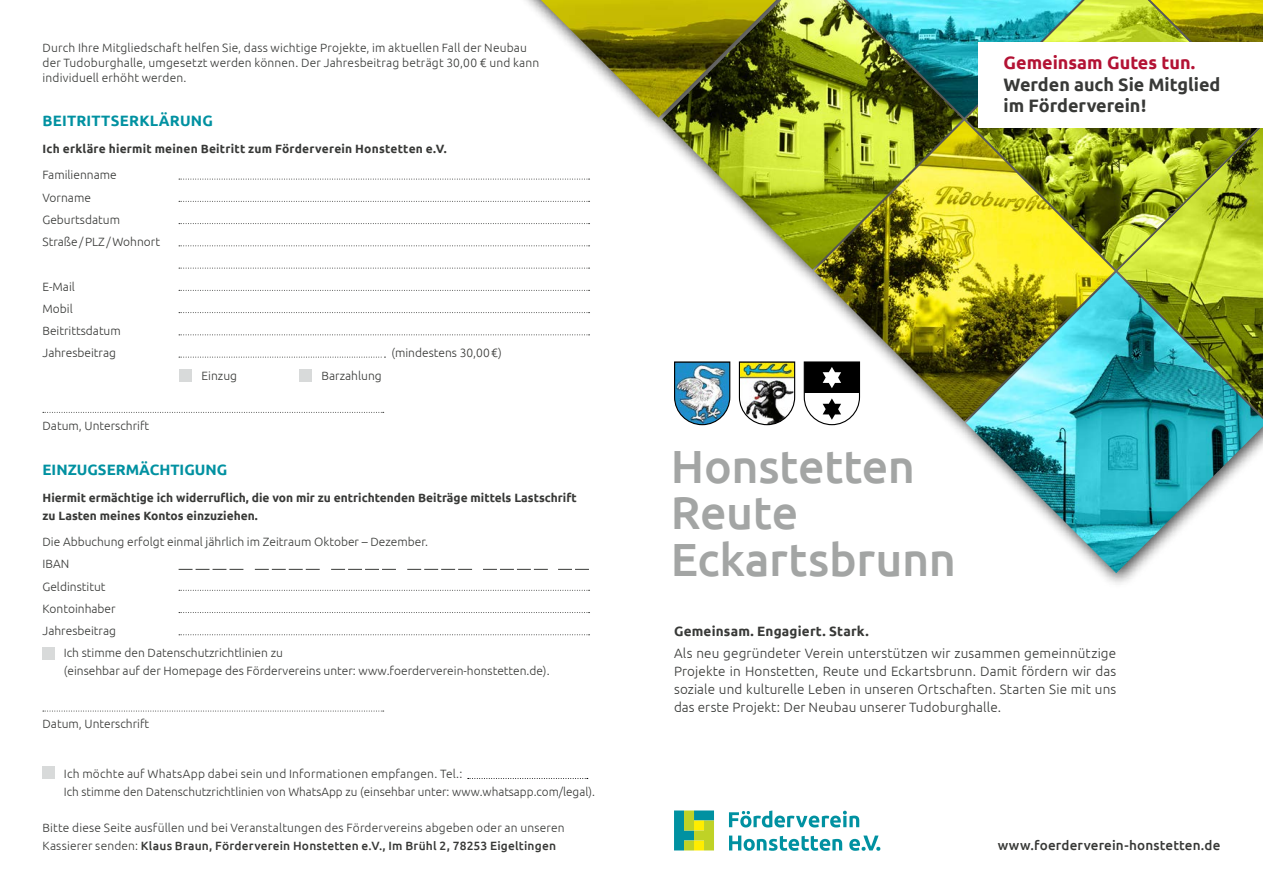
<style>
.page{position:relative;width:1263px;height:893px;background:#fff}
.page>*{position:absolute;margin:0;border:0;box-sizing:border-box;transform-origin:0 0}
.t1{font:500 46.5px/46.5px "Ubuntu";letter-spacing:-.01em;color:#a3a5a4}
.t2{font:700 18px/21.6px "Ubuntu";color:#383937}
.t3{font:700 18px "Ubuntu";color:#b31234}
.t4{font:700 15px "Ubuntu";color:#0091a1}
.t5{font:300 13.5px/18px "Ubuntu";letter-spacing:.01em;color:#383937;text-align:justify}
.t6{font:500 13.5px "Ubuntu";letter-spacing:.01em;color:#383937}
.t7{font:700 13.5px "Ubuntu";letter-spacing:.015em;color:#383937}
.t8{font:300 12px/22.2px "Ubuntu";color:#383937}
.t9{font:700 12px/18px "Ubuntu";color:#383937}
.t10{font:700 12px "Ubuntu";letter-spacing:.02em;color:#383937}
.s1{font-weight:500}
</style>
<div class="page">
<img style="left:814px;top:121px;width:301px;height:300px">
<img style="left:966px;top:0;width:297px;height:269px">
<img style="left:1118px;top:128px;width:145px;height:144px">
<img style="left:966px;top:272px;width:297px;height:301px">
<img style="left:662px;top:0;width:301px;height:269px">
<img style="left:541px;top:0;width:235px;height:118px">
<svg style="left:179px;top:179px;width:411px;height:1px"></svg>
<svg style="left:179px;top:201px;width:411px;height:1px"></svg>
<svg style="left:179px;top:223px;width:411px;height:1px"></svg>
<svg style="left:179px;top:245px;width:411px;height:1px"></svg>
<svg style="left:179px;top:268px;width:411px;height:1px"></svg>
<svg style="left:179px;top:290px;width:411px;height:1px"></svg>
<svg style="left:179px;top:312px;width:411px;height:1px"></svg>
<svg style="left:179px;top:334px;width:411px;height:1px"></svg>
<svg style="left:179px;top:357px;width:206px;height:1px"></svg>
<svg style="left:43px;top:412px;width:341px;height:1px"></svg>
<div style="left:179px;top:369px;width:13px;height:12px;background:#d8dada"></div>
<div style="left:300px;top:369px;width:12px;height:12px;background:#d8dada"></div>
<svg style="left:179px;top:590px;width:411px;height:1px"></svg>
<svg style="left:179px;top:612px;width:411px;height:1px"></svg>
<svg style="left:179px;top:634px;width:411px;height:1px"></svg>
<svg style="left:43px;top:711px;width:341px;height:1px"></svg>
<svg style="left:179px;top:569px;width:64px;height:1px"></svg>
<svg style="left:255px;top:569px;width:65px;height:1px"></svg>
<svg style="left:331px;top:569px;width:65px;height:1px"></svg>
<svg style="left:407px;top:569px;width:65px;height:1px"></svg>
<svg style="left:483px;top:569px;width:65px;height:1px"></svg>
<svg style="left:558px;top:569px;width:31px;height:1px"></svg>
<div style="left:43px;top:647px;width:12px;height:13px;background:#d8dada"></div>
<svg style="left:674px;top:810px;width:40px;height:40px;background:#76ba5b"></svg>
<svg style="left:729px;top:810px;width:130px;height:17px"></svg>
<svg style="left:729px;top:835px;width:113px;height:16px"></svg>
<svg style="left:849px;top:835px;width:31px;height:16px"></svg>
<div style="left:43px;top:766px;width:12px;height:12px;background:#d8dada"></div>
<svg style="left:468px;top:778px;width:120px;height:1px"></svg>
<svg style="left:803px;top:361px;width:58px;height:65px"></svg>
<img style="left:738px;top:361px;width:58px;height:65px">
<img style="left:674px;top:361px;width:57px;height:65px">
<div style="left:978px;top:43px;width:285px;height:85px;background:#fff"></div>
<p class="t8" style="left:43px;top:40px;width:498px;line-height:15px">Durch Ihre Mitgliedschaft helfen Sie, dass wichtige Projekte, im aktuellen Fall der Neubau der Tudoburghalle, umgesetzt werden können. Der Jahresbeitrag beträgt 30,00 € und kann individuell erhöht werden.</p>
<p class="t4" style="left:43px;top:112px;width:172px">BEITRITTSERKLÄRUNG</p>
<p class="t10" style="left:43px;top:141px;width:406px">Ich erkläre hiermit meinen Beitritt zum Förderverein Honstetten e.V.</p>
<p class="t8" style="left:43px;top:164px;width:119px">Familienname<br>Vorname<br>Geburtsdatum<br>Straße/PLZ/Wohnort</p>
<p class="t8" style="left:43px;top:275px;width:80px">E-Mail<br>Mobil<br>Beitrittsdatum<br>Jahresbeitrag</p>
<p class="t8" style="left:391px;top:342px;width:112px">(mindestens 30,00€)</p>
<p class="t8" style="left:202px;top:364px;width:37px">Einzug</p>
<p class="t8" style="left:322px;top:364px;width:62px">Barzahlung</p>
<p class="t8" style="left:43px;top:414px;width:108px">Datum, Unterschrift</p>
<p class="t4" style="left:43px;top:461px;width:186px">EINZUGSERMÄCHTIGUNG</p>
<p class="t9" style="left:43px;top:488px;width:536px">Hiermit ermächtige ich widerruflich, die von mir zu entrichtenden Beiträge mittels Lastschrift zu Lasten meines Kontos einzuziehen.</p>
<p class="t8" style="left:43px;top:530px;width:387px">Die Abbuchung erfolgt einmal jährlich im Zeitraum Oktober – Dezember.</p>
<p class="t8" style="left:43px;top:553px;width:28px">IBAN</p>
<p class="t8" style="left:43px;top:575px;width:64px">Geldinstitut</p>
<p class="t8" style="left:43px;top:597px;width:75px">Kontoinhaber</p>
<p class="t8" style="left:43px;top:619px;width:75px">Jahresbeitrag</p>
<p class="t8" style="left:64px;top:642px;width:221px">Ich stimme den Datenschutzrichtlinien zu</p>
<p class="t8" style="left:64px;top:660px;width:487px">(einsehbar auf der Homepage des Fördervereins unter: www.foerderverein-honstetten.de).</p>
<p class="t8" style="left:43px;top:713px;width:108px">Datum, Unterschrift</p>
<p class="t8" style="left:64px;top:765px;width:533px;line-height:18px">Ich möchte auf WhatsApp dabei sein und Informationen empfangen. Tel.:<br>Ich stimme den Datenschutzrichtlinien von WhatsApp zu (einsehbar unter: www.whatsapp.com/legal).</p>
<p class="t8" style="left:43px;top:819px;width:524px;line-height:18px">Bitte diese Seite ausfüllen und bei Veranstaltungen des Fördervereins abgeben oder an unseren<br>Kassierer senden: <span class="s1">Klaus Braun, Förderverein Honstetten e.V., Im Brühl 2, 78253 Eigeltingen</span></p>
<h2 class="t3" style="left:1003px;top:52px;width:193px">Gemeinsam Gutes tun.</h2>
<h2 class="t2" style="left:1003px;top:73px;width:218px">Werden auch Sie Mitglied im Förderverein!</h2>
<h1 class="t1" style="left:671px;top:441px;width:287px">Honstetten<br>Reute<br>Eckartsbrunn</h1>
<p class="t7" style="left:674px;top:623px;width:196px">Gemeinsam. Engagiert. Stark.</p>
<p class="t5" style="left:674px;top:644px;width:444px">Als neu gegründeter Verein unterstützen wir zusammen gemeinnützige Projekte in Honstetten, Reute und Eckartsbrunn. Damit fördern wir das soziale und kulturelle Leben in unseren Ortschaften. Starten Sie mit uns das erste Projekt: Der Neubau unserer Tudoburghalle.</p>
<p class="t6" style="left:998px;top:837px;width:224px">www.foerderverein-honstetten.de</p>
</div>
